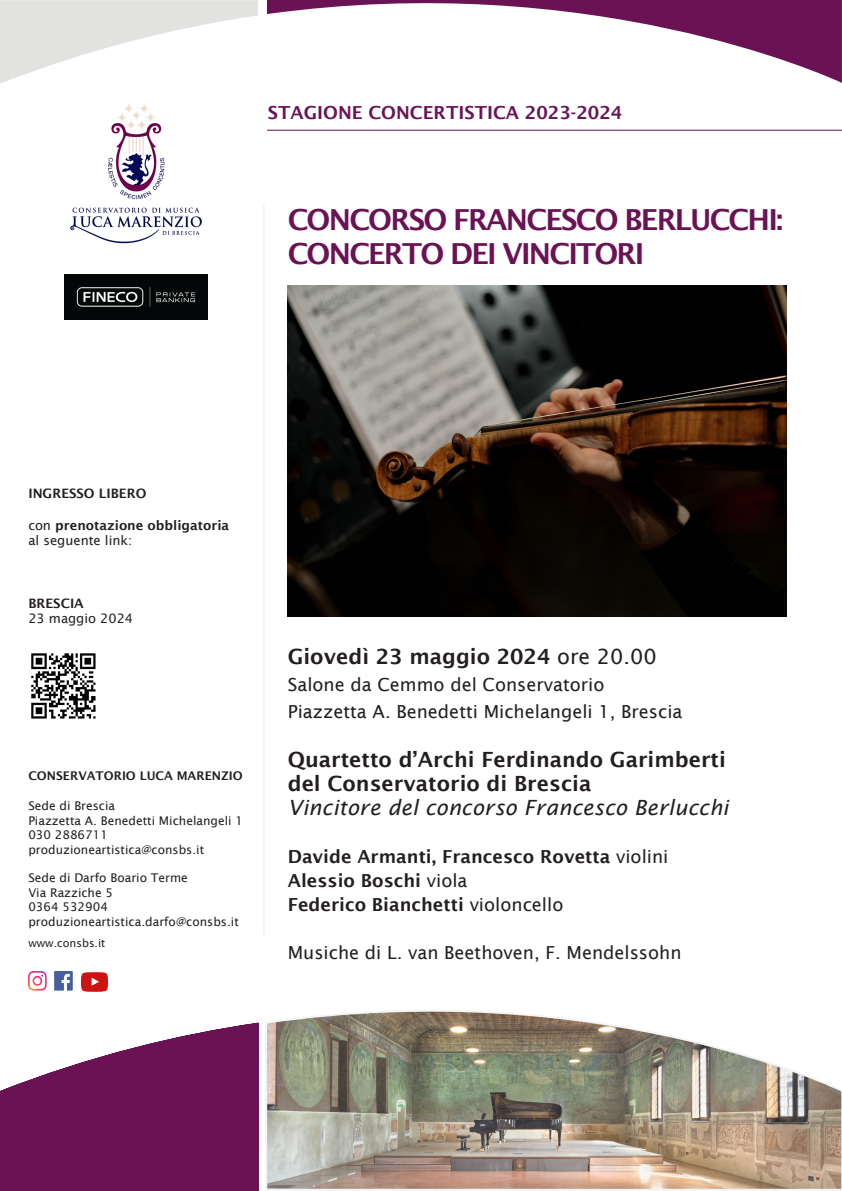
<style>
.page{position:relative;width:842px;height:1191px;background:#fff}
.page>*{position:absolute;margin:0;border:0;box-sizing:border-box;transform-origin:0 0}
.t1{font:600 29px/34px "Lucida Sans";letter-spacing:-.06em;color:#6b1255}
.t2{font:600 21px "Lucida Sans";color:#231f20}
.t3{font:italic 21px "Lucida Sans";letter-spacing:.01em;color:#231f20}
.t4{font:18px "Lucida Sans";color:#231f20}
.t5{font:600 18px "Lucida Sans";color:#231f20}
.t6{font:600 18px "Lucida Sans";color:#6b1255}
.t7{font:600 13px/15.6px "Lucida Sans";color:#231f20}
.t8{font:13px "Lucida Sans";color:#231f20}
.t9{font:12px/14.4px "Lucida Sans";color:#231f20}
.t10{font:600 12px "Lucida Sans";color:#231f20}
.t11{font:11px "Lucida Sans";color:#231f20}
.s1{font-weight:400}
</style>
<div class="page">
<svg style="left:0;top:1022px;width:259px;height:169px;fill:#6b1255"></svg>
<svg style="left:0;top:0;width:258px;height:84px"></svg>
<svg style="left:267px;top:0;width:575px;height:83px"></svg>
<hr style="left:267px;top:130px;width:575px;height:1px;background:#6b1255">
<img style="left:70px;top:104px;width:132px;height:140px">
<img style="left:28px;top:971px;width:44px;height:19px">
<img style="left:81px;top:972px;width:26px;height:19px">
<hr style="left:263px;top:205px;width:1px;height:730px;background:#e6e7e9">
<img style="left:265px;top:1010px;width:577px;height:180px">
<img style="left:31px;top:653px;width:65px;height:66px">
<img style="left:288px;top:286px;width:498px;height:330px">
<img style="left:65px;top:274px;width:143px;height:45px">
<h3 class="t6" style="left:268px;top:102px;width:356px">STAGIONE CONCERTISTICA 2023-2024</h3>
<p class="t1" style="left:288px;top:203px;width:497px">CONCORSO FRANCESCO BERLUCCHI:<br>CONCERTO DEI VINCITORI</p>
<p class="t7" style="left:28px;top:486px;width:120px">INGRESSO LIBERO</p>
<p class="t7" style="left:28px;top:517px;width:202px"><span class="s1">con</span> prenotazione obbligatoria <span class="s1">al seguente link:</span></p>
<p class="t7" style="left:28px;top:595px;width:57px">BRESCIA</p>
<p class="t8" style="left:28px;top:611px;width:106px">23 maggio 2024</p>
<p class="t10" style="left:28px;top:769px;width:216px">CONSERVATORIO LUCA MARENZIO</p>
<p class="t9" style="left:28px;top:799px;width:216px">Sede di Brescia<br>Piazzetta A. Benedetti Michelangeli 1<br>030 2886711 produzioneartistica@consbs.it</p>
<p class="t9" style="left:28px;top:871px;width:212px">Sede di Darfo Boario Terme<br>Via Razziche 5<br>0364 532904 produzioneartistica.darfo@consbs.it</p>
<p class="t11" style="left:28px;top:937px;width:79px">www.consbs.it</p>
<p class="t2" style="left:288px;top:645px;width:370px">Giovedì 23 maggio 2024 <span class="s1">ore 20.00</span></p>
<p class="t4" style="left:288px;top:674px;width:318px">Salone da Cemmo del Conservatorio</p>
<p class="t4" style="left:288px;top:701px;width:396px">Piazzetta A. Benedetti Michelangeli 1, Brescia</p>
<p class="t2" style="left:288px;top:747px;width:440px">Quartetto d’Archi Ferdinando Garimberti</p>
<p class="t2" style="left:288px;top:771px;width:305px">del Conservatorio di Brescia</p>
<p class="t3" style="left:288px;top:795px;width:442px">Vincitore del concorso Francesco Berlucchi</p>
<p class="t5" style="left:288px;top:846px;width:382px">Davide Armanti, Francesco Rovetta <span class="s1">violini</span></p>
<p class="t5" style="left:288px;top:870px;width:181px">Alessio Boschi <span class="s1">viola</span></p>
<p class="t5" style="left:288px;top:894px;width:277px">Federico Bianchetti <span class="s1">violoncello</span></p>
<p class="t4" style="left:288px;top:942px;width:395px">Musiche di L. van Beethoven, F. Mendelssohn</p>
</div>
